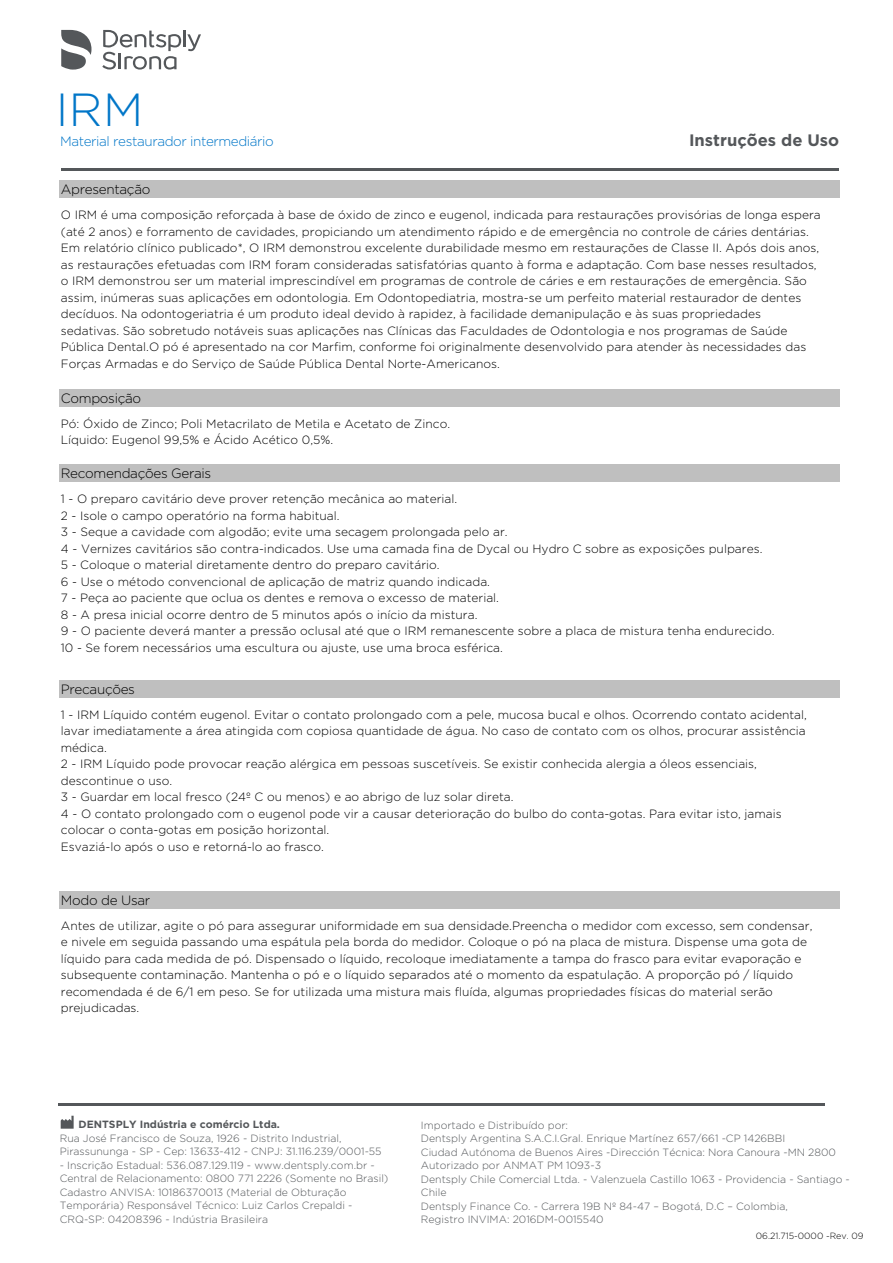
<style>
.page{position:relative;width:893px;height:1263px;background:#fff}
.page>*{position:absolute;margin:0;border:0;box-sizing:border-box;transform-origin:0 0}
.t1{font:300 46.35px "Gotham";color:#0076c8}
.t2{font:700 16.5px "Gotham";color:#54575a}
.t3{font:300 13.5px "Gotham";letter-spacing:-.025em;color:#000}
.t4{font:300 13.5px "Gotham";letter-spacing:-.03em;color:#0076c8}
.t5{font:300 12px/16.5px "Gotham";color:#000}
.t6{font:300 10.5px/13.5px "Gotham";color:#54575a}
.t7{font:700 10.5px "Gotham";color:#54575a}
.t8{font:300 9px "Gotham";color:#000}
</style>
<div class="page">
<hr style="left:61px;top:168px;width:777px;height:2px;background:#54575a">
<div style="left:59px;top:181px;width:780px;height:17px;background:#bfbfbf"></div>
<div style="left:59px;top:389px;width:780px;height:17px;background:#bfbfbf"></div>
<div style="left:59px;top:464px;width:780px;height:17px;background:#bfbfbf"></div>
<div style="left:59px;top:680px;width:780px;height:17px;background:#bfbfbf"></div>
<div style="left:59px;top:891px;width:780px;height:17px;background:#bfbfbf"></div>
<svg style="left:102px;top:30px;width:99px;height:40px"></svg>
<svg style="left:61px;top:30px;width:31px;height:40px"></svg>
<hr style="left:58px;top:1103px;width:767px;height:3px;background:#54575a">
<svg style="left:61px;top:1116px;width:13px;height:13px"></svg>
<h1 class="t1" style="left:56px;top:80px;width:89px">IRM</h1>
<p class="t4" style="left:60px;top:133px;width:215px">Material restaurador intermediário</p>
<h2 class="t2" style="left:689px;top:130px;width:152px">Instruções de Uso</h2>
<p class="t3" style="left:61px;top:181px;width:91px">Apresentação</p>
<p class="t5" style="left:61px;top:207px;width:761px">O IRM é uma composição reforçada à base de óxido de zinco e eugenol, indicada para restaurações provisórias de longa espera (até 2 anos) e forramento de cavidades, propiciando um atendimento rápido e de emergência no controle de cáries dentárias.<br>Em relatório clínico publicado*, O IRM demonstrou excelente durabilidade mesmo em restaurações de Classe II. Após dois anos, as restaurações efetuadas com IRM foram consideradas satisfatórias quanto à forma e adaptação. Com base nesses resultados, o IRM demonstrou ser um material imprescindível em programas de controle de cáries e em restaurações de emergência. São assim, inúmeras suas aplicações em odontologia. Em Odontopediatria, mostra-se um perfeito material restaurador de dentes decíduos. Na odontogeriatria é um produto ideal devido à rapidez, à facilidade demanipulação e às suas propriedades sedativas. São sobretudo notáveis suas aplicações nas Clínicas das Faculdades de Odontologia e nos programas de Saúde Pública Dental.O pó é apresentado na cor Marfim, conforme foi originalmente desenvolvido para atender às necessidades das Forças Armadas e do Serviço de Saúde Pública Dental Norte-Americanos.</p>
<p class="t3" style="left:61px;top:389px;width:82px">Composição</p>
<p class="t5" style="left:61px;top:415px;width:391px">Pó: Óxido de Zinco; Poli Metacrilato de Metila e Acetato de Zinco.<br>Líquido: Eugenol 99,5% e Ácido Acético 0,5%.</p>
<p class="t3" style="left:61px;top:465px;width:152px">Recomendações Gerais</p>
<p class="t5" style="left:61px;top:490px;width:715px">1 - O preparo cavitário deve prover retenção mecânica ao material.<br>2 - Isole o campo operatório na forma habitual.<br>3 - Seque a cavidade com algodão; evite uma secagem prolongada pelo ar.<br>4 - Vernizes cavitários são contra-indicados. Use uma camada fina de Dycal ou Hydro C sobre as exposições pulpares.<br>5 - Coloque o material diretamente dentro do preparo cavitário.<br>6 - Use o método convencional de aplicação de matriz quando indicada.<br>7 - Peça ao paciente que oclua os dentes e remova o excesso de material.<br>8 - A presa inicial ocorre dentro de 5 minutos após o início da mistura.<br>9 - O paciente deverá manter a pressão oclusal até que o IRM remanescente sobre a placa de mistura tenha endurecido.<br>10 - Se forem necessários uma escultura ou ajuste, use uma broca esférica.</p>
<p class="t3" style="left:61px;top:680px;width:76px">Precauções</p>
<p class="t5" style="left:61px;top:706px;width:748px">1 - IRM Líquido contém eugenol. Evitar o contato prolongado com a pele, mucosa bucal e olhos. Ocorrendo contato acidental, lavar imediatamente a área atingida com copiosa quantidade de água. No caso de contato com os olhos, procurar assistência médica.<br>2 - IRM Líquido pode provocar reação alérgica em pessoas suscetíveis. Se existir conhecida alergia a óleos essenciais, descontinue o uso.<br>3 - Guardar em local fresco (24º C ou menos) e ao abrigo de luz solar direta.<br>4 - O contato prolongado com o eugenol pode vir a causar deterioração do bulbo do conta-gotas. Para evitar isto, jamais colocar o conta-gotas em posição horizontal.<br>Esvaziá-lo após o uso e retorná-lo ao frasco.</p>
<p class="t3" style="left:61px;top:891px;width:91px">Modo de Usar</p>
<p class="t5" style="left:61px;top:917px;width:753px">Antes de utilizar, agite o pó para assegurar uniformidade em sua densidade.Preencha o medidor com excesso, sem condensar, e nivele em seguida passando uma espátula pela borda do medidor. Coloque o pó na placa de mistura. Dispense uma gota de líquido para cada medida de pó. Dispensado o líquido, recoloque imediatamente a tampa do frasco para evitar evaporação e subsequente contaminação. Mantenha o pó e o líquido separados até o momento da espatulação. A proporção pó / líquido recomendada é de 6/1 em peso. Se for utilizada uma mistura mais fluída, algumas propriedades físicas do material serão prejudicadas.</p>
<p class="t7" style="left:79px;top:1117px;width:203px">DENTSPLY Indústria e comércio Ltda.</p>
<p class="t6" style="left:60px;top:1131px;width:323px">Rua José Francisco de Souza, 1926 - Distrito Industrial,<br>Pirassununga - SP - Cep: 13633-412 - CNPJ: 31.116.239/0001-55</p>
<p class="t6" style="left:60px;top:1158px;width:330px">- Inscrição Estadual: 536.087.129.119 - www.dentsply.com.br - Central de Relacionamento: 0800 771 2226 (Somente no Brasil)<br>Cadastro ANVISA: 10186370013 (Material de Obturação Temporária) Responsável Técnico: Luiz Carlos Crepaldi - CRQ-SP: 04208396 - Indústria Brasileira</p>
<p class="t6" style="left:421px;top:1118px;width:430px">Importado e Distribuído por:<br>Dentsply Argentina S.A.C.I.Gral. Enrique Martínez 657/661 -CP 1426BBI<br>Ciudad Autónoma de Buenos Aires -Dirección Técnica: Nora Canoura -MN 2800<br>Autorizado por ANMAT PM 1093-3<br>Dentsply Chile Comercial Ltda. - Valenzuela Castillo 1063 - Providencia - Santiago - Chile<br>Dentsply Finance Co. - Carrera 19B Nº 84-47 – Bogotá, D.C – Colombia,<br>Registro INVIMA: 2016DM-0015540</p>
<p class="t8" style="left:756px;top:1230px;width:109px">06.21.715-0000 -Rev. 09</p>
</div>
